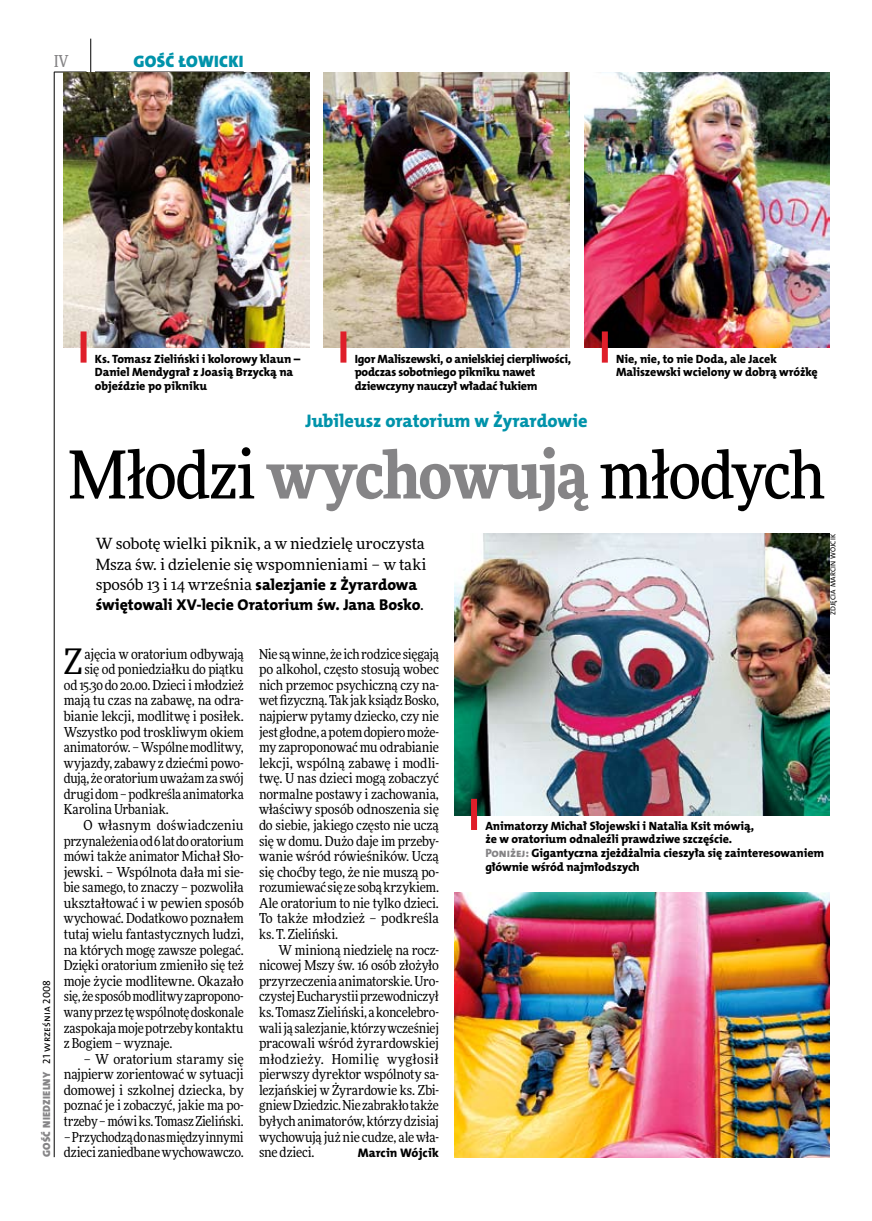
<style>
.page{position:relative;width:872px;height:1221px;background:#fff}
.page>*{position:absolute;margin:0;border:0;box-sizing:border-box;transform-origin:0 0}
.t1{font:500 66px "Freeday Narrow";letter-spacing:-.02em;color:#000}
.t2{font:35.25px "Freeday Narrow News";color:#000}
.t3{font:18.3px "The Mix HP8 Ex Bld";color:#0093aa}
.t4{font:16.65px "The Mix HP9 Blk";letter-spacing:.02em;color:#0093aa}
.t5{font:500 16.5px "Freeday Narrow";color:#858486;scale:.9 1}
.t6{font:15.75px/20.4px "The Mix HP8 Ex Bld";color:#000}
.t7{font:15.45px/20.4px "Freeday News";letter-spacing:-.005em;color:#000}
.t8{font:13.8px/15.6px "Freeday Narrow News";letter-spacing:-.01em;color:#000;text-align:justify}
.t9{font:13.8px "Freeday Narrow News";letter-spacing:.01em;color:#000}
.t10{font:12.45px "The Mix HP8 Ex Bld";letter-spacing:.01em;color:#000}
.t11{font:12px/13.5px "The Mix HP8 Ex Bld";letter-spacing:-.005em;color:#000}
.t12{font:10.5px "The Mix HP9 Blk";letter-spacing:.025em;color:#858486}
.t13{font:7.2px "The Mix HP5 Plain";letter-spacing:.015em;color:#000}
.s1{font-weight:900;color:#858486}
.s2{font-family:"Freeday News";font-size:15.45px}
.s3{font-family:"The Mix HP5 Plain";color:#000}
.s4{color:#858486}
</style>
<div class="page">
<hr style="left:54px;top:72px;width:1px;height:1085px;background:#000">
<hr style="left:90px;top:39px;width:1px;height:43px;background:#000">
<hr style="left:54px;top:72px;width:33px;height:1px;background:#000">
<img style="left:454px;top:534px;width:375px;height:281px">
<img style="left:323px;top:72px;width:247px;height:275px">
<img style="left:64px;top:72px;width:245px;height:275px">
<img style="left:585px;top:72px;width:244px;height:275px">
<img style="left:454px;top:892px;width:375px;height:264px">
<div style="left:81px;top:331px;width:6px;height:31px;background:#df1f2a"></div>
<div style="left:340px;top:331px;width:6px;height:31px;background:#df1f2a"></div>
<div style="left:602px;top:331px;width:6px;height:31px;background:#df1f2a"></div>
<div style="left:471px;top:798px;width:6px;height:32px;background:#df1f2a"></div>
<p class="t5" style="left:54px;top:50px;width:17px">IV</p>
<p class="t4" style="left:133px;top:50px;width:112px">GOŚĆ ŁOWICKI</p>
<p class="t11" style="left:95px;top:352px;width:207px">Ks. Tomasz Zieliński i kolorowy klaun –<br>Daniel Mendygrał z Joasią Brzycką na objeździe po pikniku</p>
<p class="t11" style="left:355px;top:352px;width:218px">Igor Maliszewski, o anielskiej cierpliwości, podczas sobotniego pikniku nawet dziewczyny nauczył władać łukiem</p>
<p class="t11" style="left:616px;top:352px;width:203px">Nie, nie, to nie Doda, ale Jacek<br>Maliszewski wcielony w dobrą wróżkę</p>
<h3 class="t3" style="left:305px;top:409px;width:284px">Jubileusz oratorium w Żyrardowie</h3>
<h1 class="t1" style="left:68px;top:434px;width:758px">Młodzi <span class="s1">wychowują</span> młodych</h1>
<p class="t7" style="left:96px;top:533px;width:332px">W sobotę wielki piknik, a w niedzielę uroczysta<br>Msza św. i dzielenie się wspomnieniami – w taki</p>
<p class="t6" style="left:96px;top:574px;width:330px"><span class="s2">sposób 13 i 14 września</span> salezjanie z Żyrardowa świętowali XV-lecie Oratorium św. Jana Bosko<span class="s2">.</span></p>
<p class="t12" style="left:40px;top:1156px;width:179px;rotate:-90deg">GOŚĆ NIEDZIELNY <span class="s3">21 września 2008</span></p>
<h2 class="t2" style="left:64px;top:640px;width:20px">Z</h2>
<p class="t8" style="left:84px;top:645px;width:161px">ajęcia w oratorium odbywają</p>
<p class="t8" style="left:84px;top:661px;width:161px">się od poniedziałku do piątku</p>
<p class="t8" style="left:64px;top:677px;width:181px">od 15.30 do 20.00. Dzieci i młodzież</p>
<p class="t8" style="left:64px;top:692px;width:181px">mają tu czas na zabawę, na odra-</p>
<p class="t8" style="left:64px;top:708px;width:181px">bianie lekcji, modlitwę i posiłek.</p>
<p class="t8" style="left:64px;top:723px;width:181px">Wszystko pod troskliwym okiem</p>
<p class="t8" style="left:64px;top:739px;width:181px">animatorów. – Wspólne modlitwy,</p>
<p class="t8" style="left:64px;top:754px;width:181px">wyjazdy, zabawy z dziećmi powo-</p>
<p class="t8" style="left:64px;top:770px;width:181px">dują, że oratorium uważam za swój</p>
<p class="t8" style="left:64px;top:786px;width:181px">drugi dom – podkreśla animatorka</p>
<p class="t8" style="left:64px;top:801px;width:106px">Karolina Urbaniak.</p>
<p class="t9" style="left:83px;top:816px;width:162px">O własnym doświadczeniu</p>
<p class="t8" style="left:64px;top:832px;width:181px">przynależenia od 6 lat do oratorium</p>
<p class="t8" style="left:64px;top:848px;width:181px">mówi także animator Michał Sło-</p>
<p class="t8" style="left:64px;top:863px;width:181px">jewski. – Wspólnota dała mi sie-</p>
<p class="t8" style="left:64px;top:879px;width:181px">bie samego, to znaczy – pozwoliła</p>
<p class="t8" style="left:64px;top:895px;width:181px">ukształtować i w pewien sposób</p>
<p class="t8" style="left:64px;top:910px;width:181px">wychować. Dodatkowo poznałem</p>
<p class="t8" style="left:64px;top:926px;width:181px">tutaj wielu fantastycznych ludzi,</p>
<p class="t8" style="left:64px;top:941px;width:181px">na których mogę zawsze polegać.</p>
<p class="t8" style="left:64px;top:957px;width:181px">Dzięki oratorium zmieniło się też</p>
<p class="t8" style="left:64px;top:972px;width:181px">moje życie modlitewne. Okazało</p>
<p class="t8" style="left:64px;top:988px;width:181px">się, że sposób modlitwy zapropono-</p>
<p class="t8" style="left:64px;top:1004px;width:181px">wany przez tę wspólnotę doskonale</p>
<p class="t8" style="left:64px;top:1019px;width:181px">zaspokaja moje potrzeby kontaktu</p>
<p class="t8" style="left:64px;top:1035px;width:110px">z Bogiem – wyznaje.</p>
<p class="t8" style="left:64px;top:1050px;width:181px;text-indent:20px">– W oratorium staramy się najpierw zorientować w sytuacji domowej i szkolnej dziecka, by poznać je i zobaczyć, jakie ma po&shy;trzeby – mówi ks. Tomasz Zieliński.</p>
<p class="t8" style="left:64px;top:1128px;width:181px">– Przychodzą do nas między innymi dzieci zaniedbane wychowawczo.</p>
<p class="t8" style="left:259px;top:645px;width:181px">Nie są winne, że ich rodzice sięgają po alkohol, często stosują wobec nich przemoc psychiczną czy na&shy;wet fizyczną. Tak jak ksiądz Bosko, najpierw pytamy dziecko, czy nie jest głodne, apotem dopiero może&shy;my zaproponować mu odrabianie lekcji, wspólną zabawę i modli&shy;twę. U nas dzieci mogą zobaczyć normalne postawy i zachowania, właściwy sposób odnoszenia się do siebie, jakiego często nie uczą się w domu. Dużo daje im przeby&shy;wanie wśród rówieśników. Uczą się choćby tego, że nie muszą po&shy;rozumiewać się ze sobą krzykiem.<br>Ale oratorium to nie tylko dzieci.<br>To także młodzież – podkreśla ks. T. Zieliński.</p>
<p class="t8" style="left:259px;top:941px;width:181px;text-indent:20px">W minioną niedzielę na rocz&shy;nicowej Mszy św. 16 osób złożyło przyrzeczenia animatorskie. Uro&shy;czystej Eucharystii przewodniczył ks. Tomasz Zieliński, akoncelebro&shy;wali ją salezjanie, którzy wcześniej pracowali wśród żyrardowskiej młodzieży. Homilię wygłosił pierwszy dyrektor wspólnoty sa&shy;lezjańskiej w Żyrardowie ks. Zbi&shy;gniew Dziedzic. Nie zabrakło także byłych animatorów, którzy dzisiaj wychowują już nie cudze, ale wła&shy;sne dzieci.</p>
<p class="t10" style="left:358px;top:1144px;width:83px">Marcin Wójcik</p>
<p class="t13" style="left:828px;top:614px;width:82px;rotate:-90deg">Zdjęcia Marcin Wójcik</p>
<p class="t11" style="left:485px;top:819px;width:340px">Animatorzy Michał Słojewski i Natalia Ksit mówią,<br>że w oratorium odnaleźli prawdziwe szczęście.<br><span class="s4">Poniżej:</span> Gigantyczna zjeżdżalnia cieszyła się zainteresowaniem głównie wśród najmłodszych</p>
</div>
